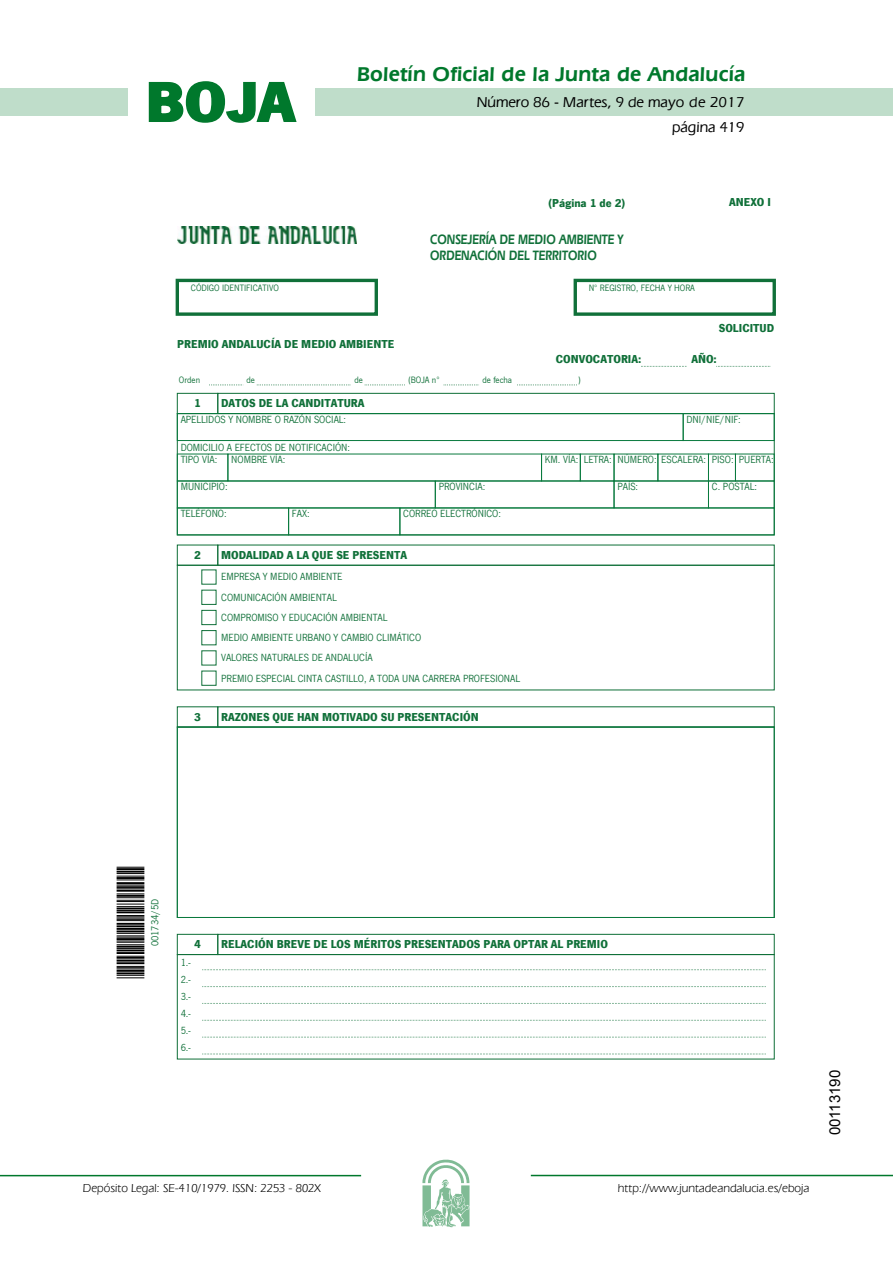
<style>
.page{position:relative;width:893px;height:1263px;background:#fff}
.page>*{position:absolute;margin:0;border:0;box-sizing:border-box;transform-origin:0 0}
.t1{font:700 57.75px "News Got T";color:#00782c;scale:1.14 1}
.t2{font:600 21px "Eras IT Cby BT";letter-spacing:.01em;color:#00782c}
.t3{font:500 15px/24.5px "Eras IT Cby BT";color:#000;text-align:right}
.t4{font:15px "Arial";color:#000}
.t5{font:600 14.25px/16px "Eras IT Cby BT";color:#107039;scale:.8 1}
.t6{font:12px "Eras IT Cby BT";color:#000}
.t7{font:700 11.85px "News Got T";color:#107039}
.t8{font:10.65px/20.2px "News Got T";color:#107039}
.t9{font:9.45px "News Got T";color:#107039}
</style>
<div class="page">
<div style="left:315px;top:88px;width:577px;height:28px;background:#bfddca"></div>
<div style="left:0;top:88px;width:128px;height:28px;background:#bfddca"></div>
<hr style="left:0;top:1175px;width:361px;height:1px;background:#00782c">
<svg style="left:422px;top:1159px;width:47px;height:68px"></svg>
<hr style="left:531px;top:1175px;width:361px;height:1px;background:#00782c">
<svg style="left:148px;top:81px;width:149px;height:42px"></svg>
<img style="left:177px;top:227px;width:179px;height:17px">
<div style="left:176px;top:279px;width:202px;height:37px;border:3px solid #107039"></div>
<div style="left:573px;top:279px;width:203px;height:37px;border:3px solid #107039"></div>
<svg style="left:641px;top:366px;width:45px;height:1px"></svg>
<svg style="left:716px;top:366px;width:55px;height:1px"></svg>
<svg style="left:209px;top:385px;width:33px;height:1px"></svg>
<svg style="left:257px;top:385px;width:94px;height:1px"></svg>
<svg style="left:365px;top:385px;width:40px;height:1px"></svg>
<svg style="left:443px;top:385px;width:36px;height:1px"></svg>
<svg style="left:517px;top:385px;width:60px;height:1px"></svg>
<div style="left:177px;top:393px;width:41px;height:21px;border:1px solid #107039"></div>
<div style="left:217px;top:393px;width:557px;height:21px;border:1px solid #107039"></div>
<div style="left:177px;top:413px;width:506px;height:28px;border:1px solid #097a3e"></div>
<div style="left:683px;top:413px;width:91px;height:28px;border:1px solid #097a3e"></div>
<div style="left:177px;top:454px;width:51px;height:27px;border:1px solid #097a3e"></div>
<div style="left:228px;top:454px;width:313px;height:27px;border:1px solid #097a3e"></div>
<div style="left:541px;top:454px;width:39px;height:27px;border:1px solid #097a3e"></div>
<div style="left:580px;top:454px;width:34px;height:27px;border:1px solid #097a3e"></div>
<div style="left:614px;top:454px;width:44px;height:27px;border:1px solid #097a3e"></div>
<div style="left:657px;top:454px;width:51px;height:27px;border:1px solid #097a3e"></div>
<div style="left:708px;top:454px;width:27px;height:27px;border:1px solid #097a3e"></div>
<div style="left:735px;top:454px;width:39px;height:27px;border:1px solid #097a3e"></div>
<div style="left:177px;top:481px;width:258px;height:27px;border:1px solid #097a3e"></div>
<div style="left:435px;top:481px;width:179px;height:27px;border:1px solid #097a3e"></div>
<div style="left:614px;top:481px;width:94px;height:27px;border:1px solid #097a3e"></div>
<div style="left:708px;top:481px;width:66px;height:27px;border:1px solid #097a3e"></div>
<div style="left:177px;top:508px;width:112px;height:27px;border:1px solid #097a3e"></div>
<div style="left:288px;top:508px;width:112px;height:27px;border:1px solid #097a3e"></div>
<div style="left:400px;top:508px;width:374px;height:27px;border:1px solid #097a3e"></div>
<div style="left:177px;top:565px;width:597px;height:125px;border:1px solid #107039"></div>
<div style="left:201px;top:590px;width:15px;height:15px;border:1px solid #107039"></div>
<div style="left:201px;top:610px;width:15px;height:15px;border:1px solid #107039"></div>
<div style="left:201px;top:630px;width:15px;height:15px;border:1px solid #107039"></div>
<div style="left:201px;top:671px;width:15px;height:15px;border:1px solid #107039"></div>
<div style="left:177px;top:706px;width:41px;height:22px;border:1px solid #107039"></div>
<div style="left:217px;top:706px;width:557px;height:22px;border:1px solid #107039"></div>
<div style="left:177px;top:727px;width:597px;height:191px;border:1px solid #097a3e"></div>
<div style="left:177px;top:934px;width:41px;height:21px;border:1px solid #107039"></div>
<div style="left:217px;top:934px;width:557px;height:21px;border:1px solid #107039"></div>
<div style="left:177px;top:954px;width:597px;height:106px;border:1px solid #107039"></div>
<svg style="left:202px;top:969px;width:564px;height:1px"></svg>
<svg style="left:202px;top:986px;width:564px;height:1px"></svg>
<svg style="left:202px;top:1003px;width:564px;height:1px"></svg>
<svg style="left:202px;top:1020px;width:564px;height:1px"></svg>
<svg style="left:202px;top:1037px;width:564px;height:1px"></svg>
<svg style="left:202px;top:1054px;width:564px;height:1px"></svg>
<svg style="left:117px;top:966px;width:27px;height:13px"></svg>
<hr style="left:117px;top:962px;width:27px;height:2px;background:#000">
<hr style="left:117px;top:960px;width:27px;height:2px;background:#000">
<svg style="left:117px;top:933px;width:27px;height:26px"></svg>
<hr style="left:117px;top:930px;width:27px;height:2px;background:#000">
<hr style="left:117px;top:928px;width:27px;height:2px;background:#000">
<hr style="left:117px;top:925px;width:27px;height:2px;background:#000">
<hr style="left:117px;top:923px;width:27px;height:2px;background:#000">
<svg style="left:117px;top:867px;width:27px;height:54px"></svg>
<h1 class="t1" style="left:145px;top:68px;width:133px">BOJA</h1>
<h2 class="t2" style="left:357px;top:62px;width:390px">Boletín Oficial de la Junta de Andalucía</h2>
<h3 class="t3" style="left:477px;top:90px;width:269px">Número 86 - Martes, 9 de mayo de 2017 página 419</h3>
<p class="t7" style="left:548px;top:196px;width:79px">(Página 1 de 2)</p>
<p class="t7" style="left:729px;top:195px;width:43px">ANEXO I</p>
<h3 class="t5" style="left:430px;top:231px;width:243px">CONSEJERÍA DE MEDIO AMBIENTE Y<br>ORDENACIÓN DEL TERRITORIO</h3>
<p class="t9" style="left:191px;top:282px;width:90px">CÓDIGO IDENTIFICATIVO</p>
<p class="t9" style="left:588px;top:282px;width:108px">Nº REGISTRO, FECHA Y HORA</p>
<p class="t7" style="left:177px;top:337px;width:218px">PREMIO ANDALUCÍA DE MEDIO AMBIENTE</p>
<p class="t7" style="left:718px;top:321px;width:57px">SOLICITUD</p>
<p class="t7" style="left:556px;top:352px;width:87px">CONVOCATORIA:</p>
<p class="t7" style="left:691px;top:352px;width:27px">AÑO:</p>
<p class="t9" style="left:179px;top:375px;width:23px">Orden</p>
<p class="t9" style="left:246px;top:375px;width:10px">de</p>
<p class="t9" style="left:354px;top:375px;width:10px">de</p>
<p class="t9" style="left:408px;top:375px;width:33px">(BOJA nº</p>
<p class="t9" style="left:482px;top:375px;width:31px">de fecha</p>
<p class="t9" style="left:578px;top:375px;width:4px">)</p>
<p class="t7" style="left:194px;top:396px;width:8px">1</p>
<p class="t7" style="left:221px;top:396px;width:145px">DATOS DE LA CANDITATURA</p>
<p class="t8" style="left:181px;top:410px;width:167px">APELLIDOS Y NOMBRE O RAZÓN SOCIAL:</p>
<p class="t8" style="left:686px;top:409px;width:56px">DNI/NIE/NIF:</p>
<p class="t8" style="left:181px;top:441px;width:171px;line-height:12.6px">DOMICILIO A EFECTOS DE NOTIFICACIÓN:<br>TIPO VÍA:</p>
<p class="t8" style="left:231px;top:450px;width:55px">NOMBRE VÍA:</p>
<p class="t8" style="left:545px;top:449px;width:230px">KM. VÍA: LETRA: NÚMERO: ESCALERA: PISO: PUERTA:</p>
<p class="t8" style="left:181px;top:476px;width:48px">MUNICIPIO:</p>
<p class="t8" style="left:438px;top:476px;width:48px">PROVINCIA:</p>
<p class="t8" style="left:617px;top:477px;width:22px">PAÍS:</p>
<p class="t8" style="left:711px;top:476px;width:47px">C. POSTAL:</p>
<p class="t8" style="left:181px;top:503px;width:48px">TELÉFONO:</p>
<p class="t8" style="left:292px;top:503px;width:19px">FAX:</p>
<p class="t8" style="left:403px;top:503px;width:99px">CORREO ELECTRÓNICO:</p>
<p class="t7" style="left:194px;top:548px;width:8px">2</p>
<p class="t7" style="left:221px;top:548px;width:187px">MODALIDAD A LA QUE SE PRESENTA</p>
<p class="t8" style="left:221px;top:567px;width:300px">EMPRESA Y MEDIO AMBIENTE<br>COMUNICACIÓN AMBIENTAL<br>COMPROMISO Y EDUCACIÓN AMBIENTAL<br>MEDIO AMBIENTE URBANO Y CAMBIO CLIMÁTICO<br>VALORES NATURALES DE ANDALUCÍA<br>PREMIO ESPECIAL CINTA CASTILLO, A TODA UNA CARRERA PROFESIONAL</p>
<p class="t7" style="left:194px;top:710px;width:8px">3</p>
<p class="t7" style="left:221px;top:710px;width:259px">RAZONES QUE HAN MOTIVADO SU PRESENTACIÓN</p>
<p class="t8" style="left:145px;top:946px;width:49px;rotate:-90deg">001734/5D</p>
<p class="t7" style="left:194px;top:937px;width:8px">4</p>
<p class="t7" style="left:221px;top:937px;width:388px">RELACIÓN BREVE DE LOS MÉRITOS PRESENTADOS PARA OPTAR AL PREMIO</p>
<p class="t8" style="left:181px;top:955px;width:11px;line-height:16.8px;text-align:justify">1.- 2.- 3.- 4.- 5.- 6.-</p>
<p class="t6" style="left:83px;top:1181px;width:239px">Depósito Legal: SE-410/1979. ISSN: 2253 - 802X</p>
<p class="t6" style="left:618px;top:1181px;width:193px">http://www.juntadeandalucia.es/eboja</p>
<h3 class="t4" style="left:825px;top:1135px;width:67px;rotate:-90deg">00113190</h3>
</div>
